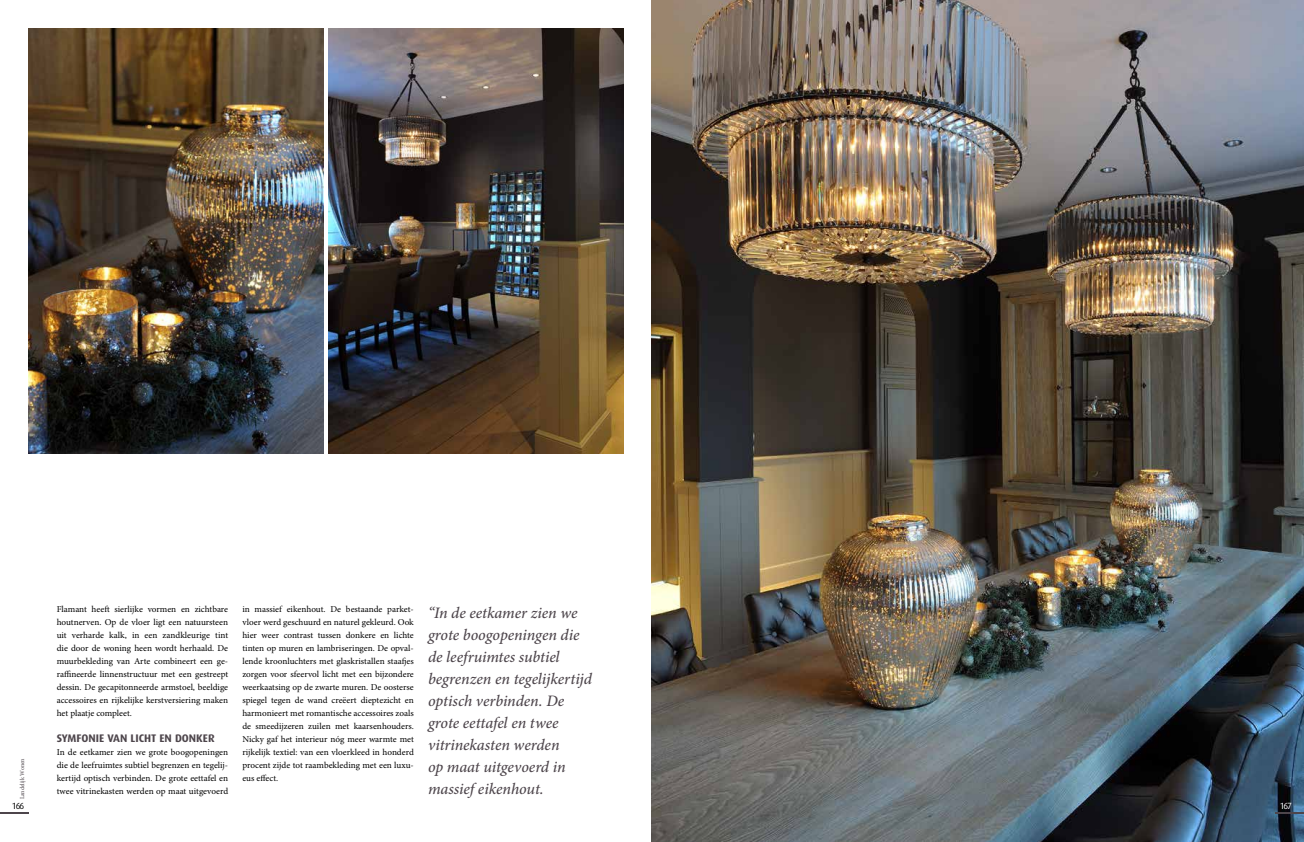
<style>
.page{position:relative;width:1304px;height:842px;background:#fff}
.page>*{position:absolute;margin:0;border:0;box-sizing:border-box;transform-origin:0 0}
.t1{font:italic 500 16px/22px "Minion Pro";letter-spacing:-.005em;color:#4d454b}
.t2{font:700 11px "Dax";color:#4d454b}
.t3{font:9px/13px "Minion Pro";color:#000;text-align:justify}
.t4{font:9px "Dax";color:#fff}
.t5{font:9px "Dax";color:#000}
.t6{font:6px "Minion Pro";letter-spacing:-.005em;color:#4d454b}
</style>
<div class="page">
<img style="left:652px;top:0;width:652px;height:842px">
<hr style="left:1276px;top:812px;width:28px;height:2px;background:#4d454b">
<hr style="left:0;top:812px;width:28px;height:2px;background:#4d454b">
<img style="left:28px;top:28px;width:295px;height:425px">
<img style="left:329px;top:28px;width:295px;height:425px">
<p class="t6" style="left:18px;top:799px;width:43px;rotate:-90deg">Landelijk Wonen</p>
<p class="t5" style="left:12px;top:801px;width:14px">166</p>
<p class="t3" style="left:57px;top:602px;width:173px">Flamant heeft sierlijke vormen en zichtbare houtnerven. Op de vloer ligt een natuursteen uit verharde kalk, in een zandkleurige tint die door de woning heen wordt herhaald. De muurbekleding van Arte combineert een ge&shy;raffineerde linnenstructuur met een gestreept dessin. De gecapitonneerde armstoel, beeldige accessoires en rijkelijke kerstversiering maken het plaatje compleet.</p>
<p class="t2" style="left:57px;top:732px;width:160px">SYMFONIE VAN LICHT EN DONKER</p>
<p class="t3" style="left:57px;top:745px;width:173px">In de eetkamer zien we grote boogopeningen die de leefruimtes subtiel begrenzen en tegelij&shy;kertijd optisch verbinden. De grote eettafel en twee vitrinekasten werden op maat uitgevoerd</p>
<p class="t3" style="left:242px;top:602px;width:173px">in massief eikenhout. De bestaande parket&shy;vloer werd geschuurd en naturel gekleurd. Ook hier weer contrast tussen donkere en lichte tinten op muren en lambriseringen. De opval&shy;lende kroonluchters met glaskristallen staafjes zorgen voor sfeervol licht met een bijzondere weerkaatsing op de zwarte muren. De oosterse spiegel tegen de wand creëert dieptezicht en harmonieert met romantische accessoires zoals de smeedijzeren zuilen met kaarsenhouders.<br>Nicky gaf het interieur nóg meer warmte met rijkelijk textiel: van een vloerkleed in honderd procent zijde tot raambekleding met een luxu&shy;eus effect.</p>
<h1 class="t1" style="left:428px;top:602px;width:166px">“In de eetkamer zien we grote boogopeningen die de leefruimtes subtiel begrenzen en tegelijkertijd optisch verbinden. De grote eettafel en twee vitrinekasten werden<br>op maat uitgevoerd in massief eikenhout.</h1>
<p class="t4" style="left:1280px;top:801px;width:14px">167</p>
</div>
